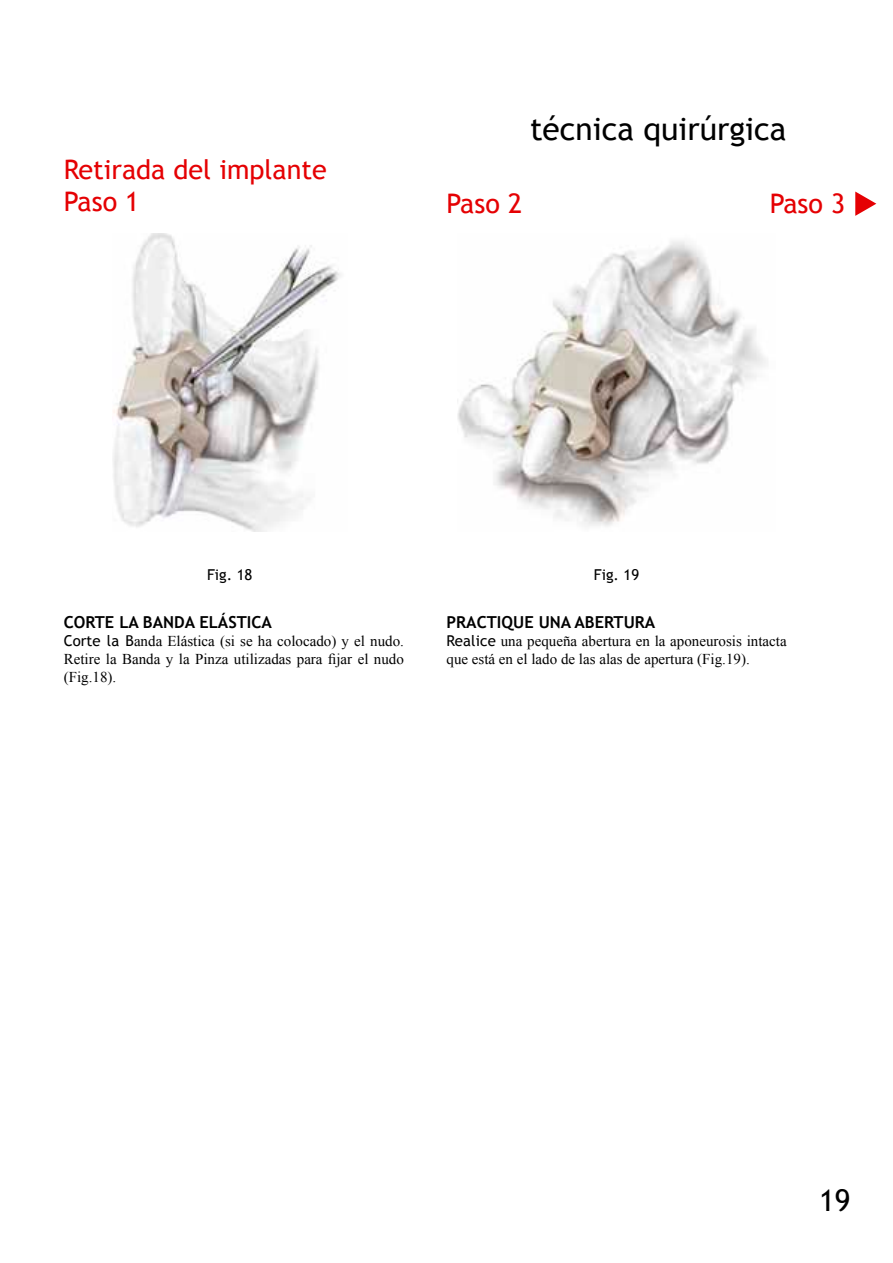
<style>
.page{position:relative;width:893px;height:1263px;background:#fff}
.page>*{position:absolute;margin:0;border:0;box-sizing:border-box;transform-origin:0 0}
.t1{font:31.65px "Trebuchet MS";color:#000}
.t2{font:30px "Trebuchet MS";color:#000}
._0_Pasos{font:27px "Trebuchet MS";color:#e50003}
._02_2_subtitulos{font:700 16.5px "Trebuchet MS";color:#000}
._03_1_Cuerpo_de_text{font:15px/18px "Times New Roman";color:#000;text-align:justify}
._04_1_Titulo_pie_fot{font:15px "Trebuchet MS";color:#000}
.s1{font-family:"Trebuchet MS"}
</style>
<div class="page">
<img style="left:457px;top:241px;width:309px;height:285px">
<img style="left:113px;top:234px;width:228px;height:297px">
<svg style="left:855px;top:192px;width:21px;height:24px"></svg>
<p class="_0_Pasos" style="left:64px;top:154px;width:265px">Retirada del implante</p>
<p class="_0_Pasos" style="left:64px;top:186px;width:77px">Paso 1</p>
<p class="_0_Pasos" style="left:446px;top:187px;width:77px">Paso 2</p>
<p class="t1" style="left:530px;top:110px;width:258px">técnica quirúrgica</p>
<p class="_0_Pasos" style="left:770px;top:187px;width:77px">Paso 3</p>
<p class="_04_1_Titulo_pie_fot" style="left:207px;top:566px;width:47px">Fig. 18</p>
<p class="_04_1_Titulo_pie_fot" style="left:594px;top:566px;width:47px">Fig. 19</p>
<p class="_02_2_subtitulos" style="left:64px;top:611px;width:210px">CORTE LA BANDA ELÁSTICA</p>
<p class="_03_1_Cuerpo_de_text" style="left:64px;top:631px;width:342px"><span class="s1">Corte la B</span>anda Elástica (si se ha colocado) y el nudo.<br>Retire la Banda y la Pinza utilizadas para fijar el nudo (Fig.18).</p>
<p class="_02_2_subtitulos" style="left:446px;top:611px;width:210px">PRACTIQUE UNA ABERTURA</p>
<p class="_03_1_Cuerpo_de_text" style="left:446px;top:631px;width:342px"><span class="s1">Realice</span> una pequeña abertura en la aponeurosis intacta que está en el lado de las alas de apertura (Fig.19).</p>
<h2 class="t2" style="left:819px;top:1182px;width:33px">19</h2>
</div>
